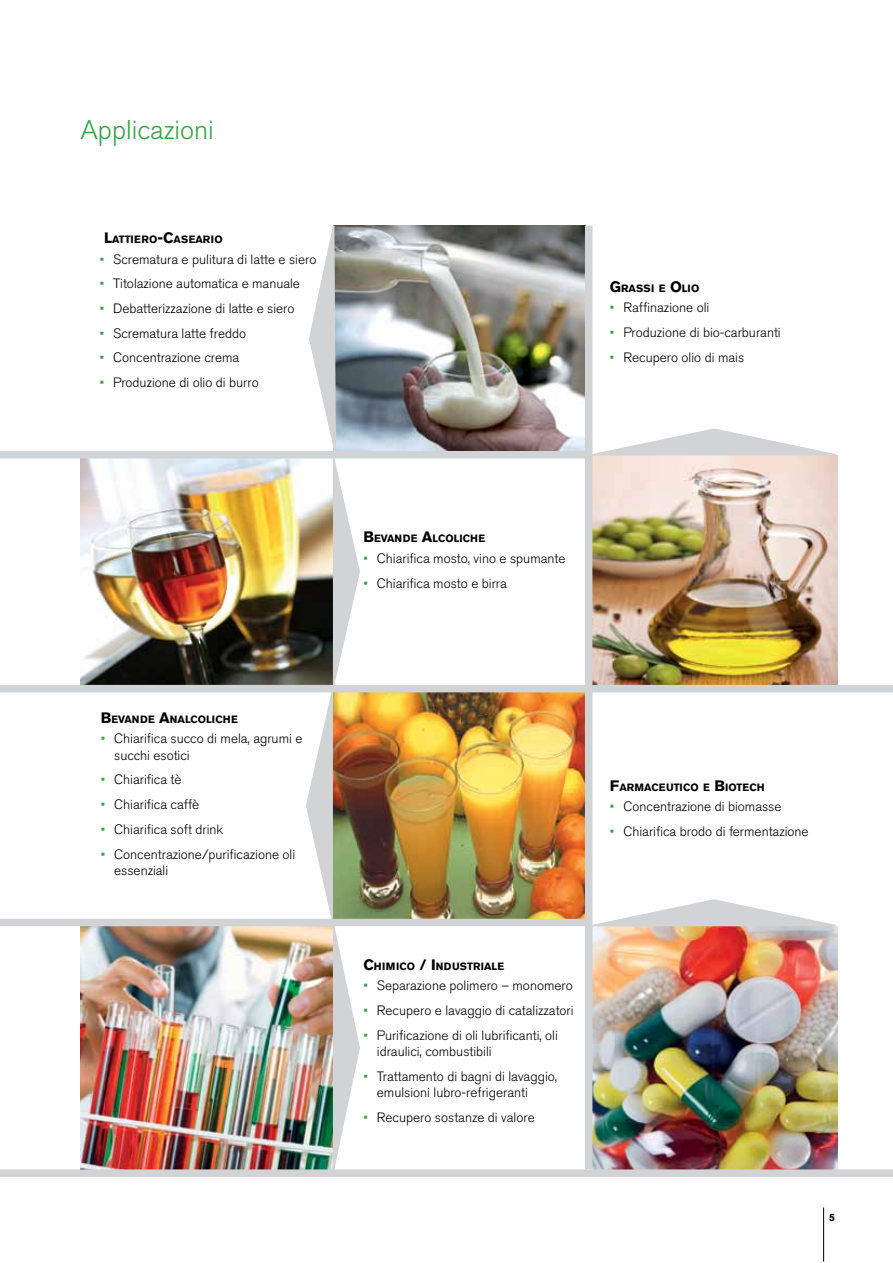
<style>
.page{position:relative;width:893px;height:1263px;background:#fff}
.page>*{position:absolute;margin:0;border:0;box-sizing:border-box;transform-origin:0 0}
.t1{font:300 27px "Akzidenz Grotesk Pro";color:#33a544}
.t2{font:300 13.5px/16.2px "Akzidenz Grotesk Pro";color:#000}
.t3{font:700 10.5px "Akzidenz Grotesk Pro";letter-spacing:.02em;color:#000}
.t4{font:700 10.5px "Akzidenz Grotesk Pro";color:#000}
.t5{font:700 10.5px "Akzidenz Grotesk Pro";color:#000}
.s1{font-size:15px}
.s2{color:#33a544}
</style>
<div class="page">
<hr style="left:823px;top:1207px;width:1px;height:54px;background:#000">
<img style="left:361px;top:226px;width:224px;height:225px">
<img style="left:361px;top:692px;width:224px;height:227px">
<img style="left:592px;top:455px;width:246px;height:230px">
<img style="left:592px;top:926px;width:246px;height:243px">
<img style="left:81px;top:926px;width:224px;height:243px">
<img style="left:81px;top:458px;width:224px;height:227px">
<div style="left:0;top:919px;width:589px;height:7px;background:#d1d3d4"></div>
<div style="left:0;top:451px;width:589px;height:7px;background:#d1d3d4"></div>
<div style="left:0;top:685px;width:893px;height:7px;background:#d1d3d4"></div>
<div style="left:585px;top:226px;width:7px;height:943px;background:#d1d3d4"></div>
<div style="left:0;top:1169px;width:893px;height:8px;background:#d1d3d4"></div>
<svg style="left:578px;top:898px;width:259px;height:29px"></svg>
<svg style="left:578px;top:428px;width:259px;height:28px"></svg>
<img style="left:305px;top:225px;width:56px;height:945px">
<h1 class="t1" style="left:81px;top:112px;width:135px">Applicazioni</h1>
<p class="t3" style="left:104px;top:233px;width:120px"><span class="s1">L</span>ATTIERO<span class="s1">-C</span>ASEARIO</p>
<p class="t2" style="left:100px;top:251px;width:218px"><span class="s2">•</span> Scrematura e pulitura di latte e siero</p>
<p class="t2" style="left:100px;top:276px;width:202px"><span class="s2">•</span> Titolazione automatica e manuale</p>
<p class="t2" style="left:100px;top:300px;width:196px"><span class="s2">•</span> Debatterizzazione di latte e siero</p>
<p class="t2" style="left:100px;top:325px;width:148px"><span class="s2">•</span> Scrematura latte freddo</p>
<p class="t2" style="left:100px;top:350px;width:141px"><span class="s2">•</span> Concentrazione crema</p>
<p class="t2" style="left:100px;top:374px;width:161px"><span class="s2">•</span> Produzione di olio di burro</p>
<p class="t3" style="left:610px;top:281px;width:91px"><span class="s1">G</span>RASSI E <span class="s1">O</span>LIO</p>
<p class="t2" style="left:610px;top:300px;width:101px"><span class="s2">•</span> Raffinazione oli</p>
<p class="t2" style="left:610px;top:324px;width:172px"><span class="s2">•</span> Produzione di bio-carburanti</p>
<p class="t2" style="left:610px;top:349px;width:136px"><span class="s2">•</span> Recupero olio di mais</p>
<p class="t4" style="left:101px;top:712px;width:139px"><span class="s1">B</span>EVANDE <span class="s1">A</span>NALCOLICHE</p>
<p class="t2" style="left:114px;top:731px;width:190px;text-indent:-14px"><span class="s2">•</span> Chiarifica succo di mela, agrumi e succhi esotici</p>
<p class="t2" style="left:101px;top:771px;width:82px"><span class="s2">•</span> Chiarifica tè</p>
<p class="t2" style="left:101px;top:796px;width:100px"><span class="s2">•</span> Chiarifica caffè</p>
<p class="t2" style="left:101px;top:821px;width:124px"><span class="s2">•</span> Chiarifica soft drink</p>
<p class="t2" style="left:114px;top:846px;width:182px;text-indent:-14px"><span class="s2">•</span> Concentrazione/purificazione oli essenziali</p>
<p class="t3" style="left:363px;top:532px;width:123px"><span class="s1">B</span>EVANDE <span class="s1">A</span>LCOLICHE</p>
<p class="t2" style="left:363px;top:550px;width:204px"><span class="s2">•</span> Chiarifica mosto, vino e spumante</p>
<p class="t2" style="left:363px;top:575px;width:145px"><span class="s2">•</span> Chiarifica mosto e birra</p>
<p class="t4" style="left:610px;top:780px;width:156px"><span class="s1">F</span>ARMACEUTICO E <span class="s1">B</span>IOTECH</p>
<p class="t2" style="left:610px;top:798px;width:173px"><span class="s2">•</span> Concentrazione di biomasse</p>
<p class="t2" style="left:610px;top:823px;width:200px"><span class="s2">•</span> Chiarifica brodo di fermentazione</p>
<p class="t3" style="left:363px;top:959px;width:142px"><span class="s1">C</span>HIMICO <span class="s1">/ I</span>NDUSTRIALE</p>
<p class="t2" style="left:363px;top:977px;width:211px"><span class="s2">•</span> Separazione polimero – monomero</p>
<p class="t2" style="left:363px;top:1002px;width:212px"><span class="s2">•</span> Recupero e lavaggio di catalizzatori</p>
<p class="t2" style="left:377px;top:1027px;width:183px;text-indent:-14px"><span class="s2">•</span> Purificazione di oli lubrificanti, oli idraulici, combustibili</p>
<p class="t2" style="left:377px;top:1068px;width:182px;text-indent:-14px"><span class="s2">•</span> Trattamento di bagni di lavaggio, emulsioni lubro-refrigeranti</p>
<p class="t2" style="left:363px;top:1109px;width:173px"><span class="s2">•</span> Recupero sostanze di valore</p>
<p class="t5" style="left:829px;top:1210px;width:7px">5</p>
</div>
